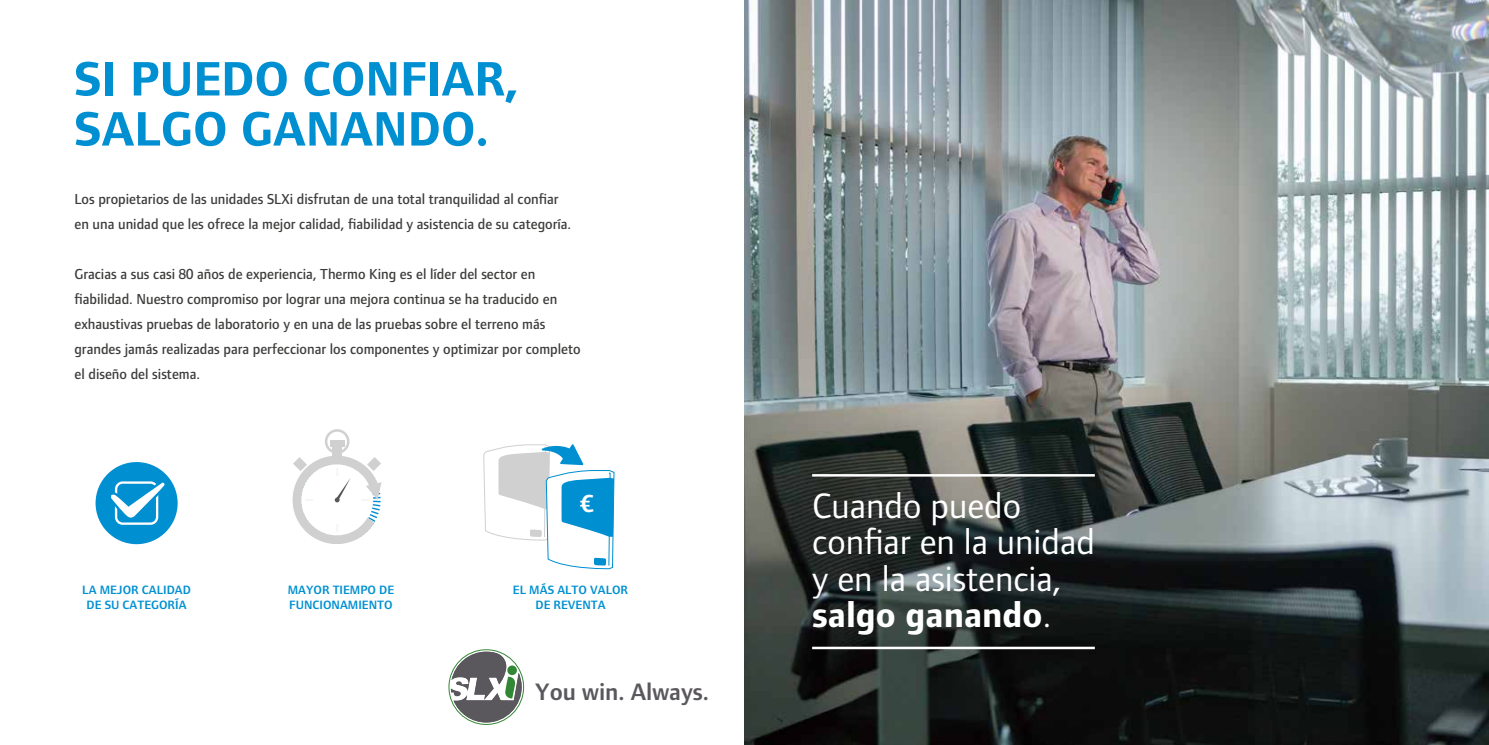
<style>
.page{position:relative;width:1489px;height:745px;background:#fff}
.page>*{position:absolute;margin:0;border:0;box-sizing:border-box;transform-origin:0 0}
.t1{font:700 50px/50px "Foundry Form Sans Blonde";color:#0090d2}
.t2{font:36.5px/36.5px "Foundry Form Sans Blonde";color:#fff}
.t3{font:600 25.5px "Foundry Form Sans Blonde";color:#fff}
.t4{font:600 24.62px "Foundry Form Sans Blonde";color:#5a585d}
.t5{font:500 15px/25px "Foundry Form Sans Blonde";color:#3c3c3b}
.t6{font:600 12.5px/15px "Foundry Form Sans Blonde";color:#0090d2;text-align:center}
.s1{font-weight:700}
</style>
<div class="page">
<img style="left:744px;top:0;width:744px;height:744px">
<svg style="left:483px;top:444px;width:132px;height:125px"></svg>
<hr style="left:812px;top:474px;width:282px;height:2px;background:#fff">
<hr style="left:812px;top:646px;width:282px;height:2px;background:#fff">
<div style="left:96px;top:461px;width:82px;height:83px;background:#0090d2;border-radius:50%"></div>
<div style="left:115px;top:481px;width:43px;height:43px;border:2px solid #fff;border-radius:7px"></div>
<svg style="left:111px;top:481px;width:54px;height:39px"></svg>
<div style="left:332px;top:442px;width:10px;height:14px;background:#d0d0d0"></div>
<svg style="left:292px;top:449px;width:90px;height:95px"></svg>
<div style="left:330px;top:440px;width:14px;height:6px;background:#d0d0d0"></div>
<div style="left:325px;top:429px;width:24px;height:24px;border:2px solid #d0d0d0;border-radius:50%"></div>
<svg style="left:449px;top:650px;width:74px;height:74px"></svg>
<div style="left:507px;top:665px;width:10px;height:9px;background:#328734;border-radius:50%"></div>
<div style="left:448px;top:648px;width:76px;height:76px;border:1px solid #328734;border-radius:50%"></div>
<h1 class="t1" style="left:74px;top:54px;width:445px">SI PUEDO CONFIAR,<br>SALGO GANANDO.</h1>
<p class="t5" style="left:74px;top:186px;width:498px">Los propietarios de las unidades SLXi disfrutan de una total tranquilidad al confiar en una unidad que les ofrece la mejor calidad, fiabilidad y asistencia de su categoría.</p>
<p class="t5" style="left:74px;top:261px;width:507px">Gracias a sus casi 80 años de experiencia, Thermo King es el líder del sector en fiabilidad. Nuestro compromiso por lograr una mejora continua se ha traducido en exhaustivas pruebas de laboratorio y en una de las pruebas sobre el terreno más grandes jamás realizadas para perfeccionar los componentes y optimizar por completo el diseño del sistema.</p>
<p class="t6" style="left:82px;top:581px;width:110px">LA MEJOR CALIDAD<br>DE SU CATEGORÍA</p>
<p class="t6" style="left:288px;top:581px;width:108px;text-align:left">MAYOR TIEMPO DE<br>FUNCIONAMIENTO</p>
<h3 class="t3" style="left:580px;top:489px;width:14px">€</h3>
<p class="t6" style="left:513px;top:581px;width:117px">EL MÁS ALTO VALOR<br>DE REVENTA</p>
<h3 class="t4" style="left:535px;top:677px;width:175px">You win. Always.</h3>
<h2 class="t2" style="left:812px;top:486px;width:284px">Cuando puedo confiar en la unidad y en la asistencia, <span class="s1">salgo ganando</span>.</h2>
</div>
